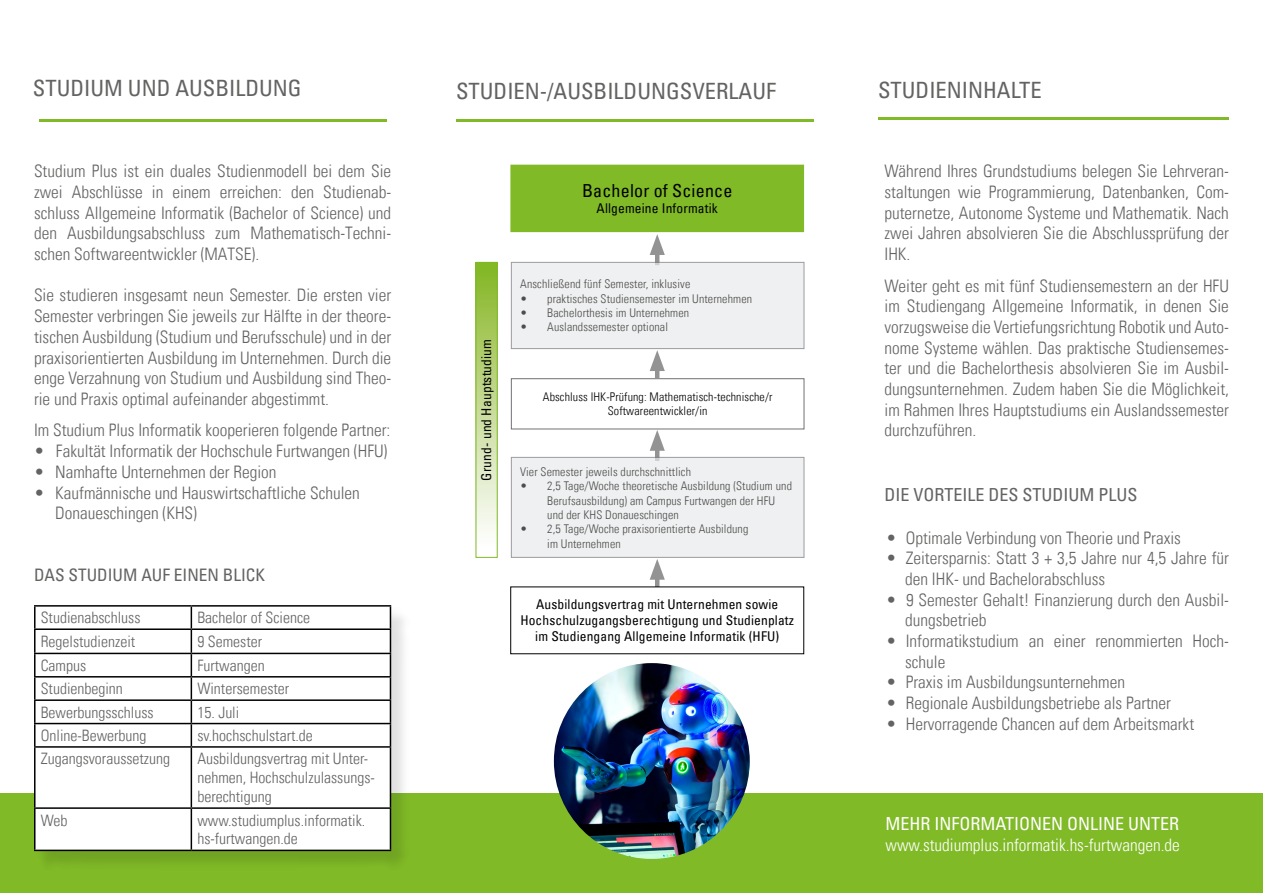
<style>
.page{position:relative;width:1263px;height:893px;background:#fff}
.page>*{position:absolute;margin:0;border:0;box-sizing:border-box;transform-origin:0 0}
.t1{font:condensed 22.5px "Univers Com 57";color:#636362}
.t2{font:condensed 18px "Univers Com 57";color:#fff}
.t3{font:condensed 18px "Univers Com 57";color:#636362}
.t4{font:condensed 18px "Univers Com 57";letter-spacing:.01em;color:#000}
.t5{font:17.25px/20.7px "Univers Com 47 Light Cond";color:#636362;text-align:justify}
.t6{font:17.25px "Univers Com 47 Light Cond";color:#fff}
.t7{font:condensed 17.25px "Univers Com 57";color:#636362}
.t8{font:15.75px/18.9px "Univers Com 47 Light Cond";color:#636362}
.t9{font:condensed 13.5px/16.2px "Univers Com 57";letter-spacing:.01em;color:#000;text-align:center}
.t10{font:12px/14.4px "Univers Com 47 Light Cond";letter-spacing:.01em;color:#000}
.s1{color:#80ba27}
</style>
<div class="page">
<hr style="left:456px;top:120px;width:357px;height:2px;background:#80ba27">
<div style="left:0;top:793px;width:1263px;height:100px;background:#80ba27"></div>
<hr style="left:878px;top:118px;width:351px;height:2px;background:#80ba27">
<div style="left:511px;top:165px;width:292px;height:67px;background:#80ba27"></div>
<hr style="left:655px;top:571px;width:4px;height:19px;background:#949394">
<svg style="left:650px;top:559px;width:15px;height:21px"></svg>
<hr style="left:655px;top:247px;width:4px;height:18px;background:#949394">
<svg style="left:650px;top:234px;width:15px;height:21px"></svg>
<div style="left:476px;top:262px;width:21px;height:295px;background:linear-gradient(to bottom,#85b523,#fff)"></div>
<div style="left:476px;top:262px;width:22px;height:296px;border:1px solid #80ba27"></div>
<hr style="left:655px;top:442px;width:4px;height:19px;background:#949394">
<svg style="left:650px;top:430px;width:15px;height:21px"></svg>
<hr style="left:655px;top:363px;width:4px;height:18px;background:#949394">
<svg style="left:650px;top:350px;width:15px;height:21px"></svg>
<div style="left:511px;top:262px;width:293px;height:87px;background:#e9eaeb"></div>
<div style="left:511px;top:262px;width:293px;height:87px;border:1px solid #707173"></div>
<div style="left:511px;top:379px;width:293px;height:50px;background:#fff"></div>
<div style="left:511px;top:378px;width:293px;height:51px;border:1px solid #707173"></div>
<div style="left:511px;top:457px;width:293px;height:100px;background:#e9eaeb"></div>
<div style="left:511px;top:457px;width:293px;height:101px;border:1px solid #707173"></div>
<div style="left:511px;top:587px;width:293px;height:67px;background:#fff"></div>
<div style="left:36px;top:607px;width:374px;height:263px;background:#000;opacity:.12"></div>
<svg style="left:36px;top:607px;width:354px;height:243px"></svg>
<hr style="left:34px;top:605px;width:157px;height:2px;background:#000">
<hr style="left:34px;top:607px;width:2px;height:21px;background:#000">
<hr style="left:191px;top:605px;width:200px;height:2px;background:#000">
<hr style="left:34px;top:628px;width:157px;height:2px;background:#000">
<hr style="left:34px;top:630px;width:2px;height:23px;background:#000">
<hr style="left:191px;top:628px;width:200px;height:2px;background:#000">
<hr style="left:34px;top:653px;width:157px;height:1px;background:#000">
<hr style="left:34px;top:654px;width:2px;height:22px;background:#000">
<hr style="left:191px;top:653px;width:200px;height:1px;background:#000">
<hr style="left:34px;top:676px;width:157px;height:1px;background:#000">
<hr style="left:34px;top:677px;width:2px;height:22px;background:#000">
<hr style="left:191px;top:676px;width:200px;height:1px;background:#000">
<hr style="left:34px;top:699px;width:157px;height:2px;background:#000">
<hr style="left:34px;top:701px;width:2px;height:22px;background:#000">
<hr style="left:191px;top:699px;width:200px;height:2px;background:#000">
<hr style="left:34px;top:723px;width:157px;height:1px;background:#000">
<hr style="left:34px;top:724px;width:2px;height:22px;background:#000">
<hr style="left:191px;top:723px;width:200px;height:1px;background:#000">
<svg style="left:191px;top:607px;width:1px;height:139px"></svg>
<svg style="left:390px;top:607px;width:1px;height:139px"></svg>
<hr style="left:34px;top:746px;width:157px;height:2px;background:#000">
<hr style="left:34px;top:748px;width:2px;height:59px;background:#000">
<hr style="left:191px;top:746px;width:200px;height:2px;background:#000">
<hr style="left:191px;top:748px;width:1px;height:59px;background:#000">
<hr style="left:390px;top:748px;width:1px;height:59px;background:#000">
<hr style="left:34px;top:807px;width:157px;height:2px;background:#000">
<hr style="left:34px;top:809px;width:2px;height:41px;background:#000">
<hr style="left:191px;top:807px;width:200px;height:2px;background:#000">
<hr style="left:191px;top:809px;width:1px;height:41px;background:#000">
<hr style="left:390px;top:809px;width:1px;height:41px;background:#000">
<hr style="left:34px;top:850px;width:157px;height:1px;background:#000">
<hr style="left:191px;top:850px;width:200px;height:1px;background:#000">
<hr style="left:39px;top:119px;width:348px;height:2px;background:#80ba27">
<img style="left:554px;top:663px;width:196px;height:196px;border-radius:98px">
<h1 class="t1" style="left:33px;top:73px;width:270px">STUDIUM UND AUSBILDUNG</h1>
<p class="t5" style="left:34px;top:161px;width:359px">Studium Plus ist ein duales Studienmodell bei dem Sie zwei Abschlüsse in einem erreichen: den Studienab&shy;schluss Allgemeine Informatik (Bachelor of Science) und den Ausbildungsabschluss zum Mathematisch-Techni&shy;schen Softwareentwickler (MATSE).</p>
<p class="t5" style="left:34px;top:285px;width:359px">Sie studieren insgesamt neun Semester. Die ersten vier Semester verbringen Sie jeweils zur Hälfte in der theore&shy;tischen Ausbildung (Studium und Berufsschule) und in der praxisorientierten Ausbildung im Unternehmen. Durch die enge Verzahnung von Studium und Ausbildung sind Theo&shy;rie und Praxis optimal aufeinander abgestimmt.</p>
<p class="t5" style="left:34px;top:420px;width:358px">Im Studium Plus Informatik kooperieren folgende Partner:</p>
<p class="t5" style="left:34px;top:441px;width:355px">• Fakultät Informatik der Hochschule Furtwangen (HFU)</p>
<p class="t5" style="left:34px;top:461px;width:244px">• Namhafte Unternehmen der Region</p>
<p class="t5" style="left:55px;top:482px;width:306px;text-indent:-21px">• Kaufmännische und Hauswirtschaftliche Schulen<br>Donaueschingen (KHS)</p>
<p class="t7" style="left:34px;top:564px;width:232px">DAS STUDIUM AUF EINEN BLICK</p>
<p class="t8" style="left:41px;top:608px;width:101px">Studienabschluss</p>
<p class="t8" style="left:197px;top:608px;width:114px">Bachelor of Science</p>
<p class="t8" style="left:41px;top:632px;width:96px">Regelstudienzeit</p>
<p class="t8" style="left:197px;top:632px;width:66px">9 Semester</p>
<p class="t8" style="left:41px;top:656px;width:47px">Campus</p>
<p class="t8" style="left:197px;top:656px;width:69px">Furtwangen</p>
<p class="t8" style="left:41px;top:679px;width:84px">Studienbeginn</p>
<p class="t8" style="left:197px;top:679px;width:93px">Wintersemester</p>
<p class="t8" style="left:41px;top:703px;width:114px">Bewerbungsschluss</p>
<p class="t8" style="left:197px;top:703px;width:43px">15. Juli</p>
<p class="t8" style="left:41px;top:726px;width:107px">Online-Bewerbung</p>
<p class="t8" style="left:197px;top:726px;width:117px">sv.hochschulstart.de</p>
<p class="t8" style="left:41px;top:749px;width:131px">Zugangsvoraussetzung</p>
<p class="t8" style="left:197px;top:749px;width:179px">Ausbildungsvertrag mit Unter&shy;nehmen, Hochschulzulassungs&shy;berechtigung</p>
<p class="t8" style="left:41px;top:810px;width:28px">Web</p>
<p class="t8" style="left:197px;top:810px;width:170px">www.studiumplus.informatik. hs-furtwangen.de</p>
<h1 class="t1" style="left:456px;top:77px;width:322px">STUDIEN-/AUSBILDUNGSVERLAUF</h1>
<h1 class="t1" style="left:878px;top:76px;width:165px">STUDIENINHALTE</h1>
<p class="t9" style="left:478px;top:481px;width:143px;rotate:-90deg">Grund- und Hauptstudium</p>
<p class="t4" style="left:582px;top:179px;width:152px">Bachelor of Science</p>
<p class="t9" style="left:597px;top:200px;width:123px">Allgemeine Informatik</p>
<p class="t10" style="left:520px;top:277px;width:172px">Anschließend fünf Semester, inklusive</p>
<p class="t10" style="left:520px;top:291px;width:233px">• praktisches Studiensemester im Unternehmen</p>
<p class="t10" style="left:520px;top:306px;width:170px">• Bachelorthesis im Unternehmen</p>
<p class="t10" style="left:520px;top:320px;width:149px">• Auslandssemester optional</p>
<p class="t10" style="left:543px;top:390px;width:231px;text-align:center">Abschluss IHK-Prüfung: Mathematisch-technische/r<br>Softwareentwickler/in</p>
<p class="t10" style="left:520px;top:464px;width:172px">Vier Semester jeweils durchschnittlich</p>
<p class="t10" style="left:547px;top:479px;width:246px;text-indent:-27px">• 2,5 Tage/Woche theoretische Ausbildung (Studium und<br>Berufsausbildung) am Campus Furtwangen der HFU und der KHS Donaueschingen</p>
<p class="t10" style="left:547px;top:522px;width:203px;text-indent:-27px">• 2,5 Tage/Woche praxisorientierte Ausbildung im Unternehmen</p>
<p class="t9" style="left:520px;top:596px;width:275px">Ausbildungsvertrag mit Unternehmen sowie<br>Hochschulzugangsberechtigung und Studienplatz im Studiengang Allgemeine Informatik (HFU)</p>
<p class="t5" style="left:884px;top:161px;width:346px">Während Ihres Grundstudiums belegen Sie Lehrveran&shy;staltungen wie Programmierung, Datenbanken, Com&shy;puternetze, Autonome Systeme und Mathematik. Nach zwei Jahren absolvieren Sie die Abschlussprüfung der IHK.</p>
<p class="t5" style="left:884px;top:275px;width:346px">Weiter geht es mit fünf Studiensemestern an der HFU im Studiengang Allgemeine Informatik, in denen Sie vorzugsweise die Vertiefungsrichtung Robotik und Auto&shy;nome Systeme wählen. Das praktische Studiensemes&shy;ter und die Bachelorthesis absolvieren Sie im Ausbil&shy;dungsunternehmen. Zudem haben Sie die Möglichkeit, im Rahmen Ihres Hauptstudiums ein Auslandssemester durchzuführen.</p>
<p class="t3" style="left:884px;top:483px;width:255px">DIE VORTEILE DES STUDIUM PLUS</p>
<p class="t5" style="left:886px;top:527px;width:296px">• Optimale Verbindung von Theorie und Praxis</p>
<p class="t5" style="left:905px;top:548px;width:325px;text-indent:-19px">• Zeitersparnis: Statt 3 + 3,5 Jahre nur 4,5 Jahre für den IHK- und Bachelorabschluss</p>
<p class="t5" style="left:905px;top:589px;width:325px;text-indent:-19px">• 9 Semester Gehalt! Finanzierung durch den Ausbil&shy;dungsbetrieb</p>
<p class="t5" style="left:905px;top:631px;width:325px;text-indent:-19px">• Informatikstudium an einer renommierten Hoch&shy;schule</p>
<p class="t5" style="left:886px;top:672px;width:241px">• Praxis im Ausbildungsunternehmen</p>
<p class="t5" style="left:886px;top:693px;width:287px">• Regionale Ausbildungsbetriebe als Partner</p>
<p class="t5" style="left:886px;top:713px;width:310px">• Hervorragende Chancen auf dem Arbeitsmarkt</p>
<p class="t2" style="left:885px;top:812px;width:295px">MEHR INFORMATIONEN ONLINE UNTER</p>
<p class="t6" style="left:885px;top:835px;width:375px">www.studiumplus.informatik.hs-furtwangen.de<span class="s1">.hs-furtwang</span></p>
</div>
